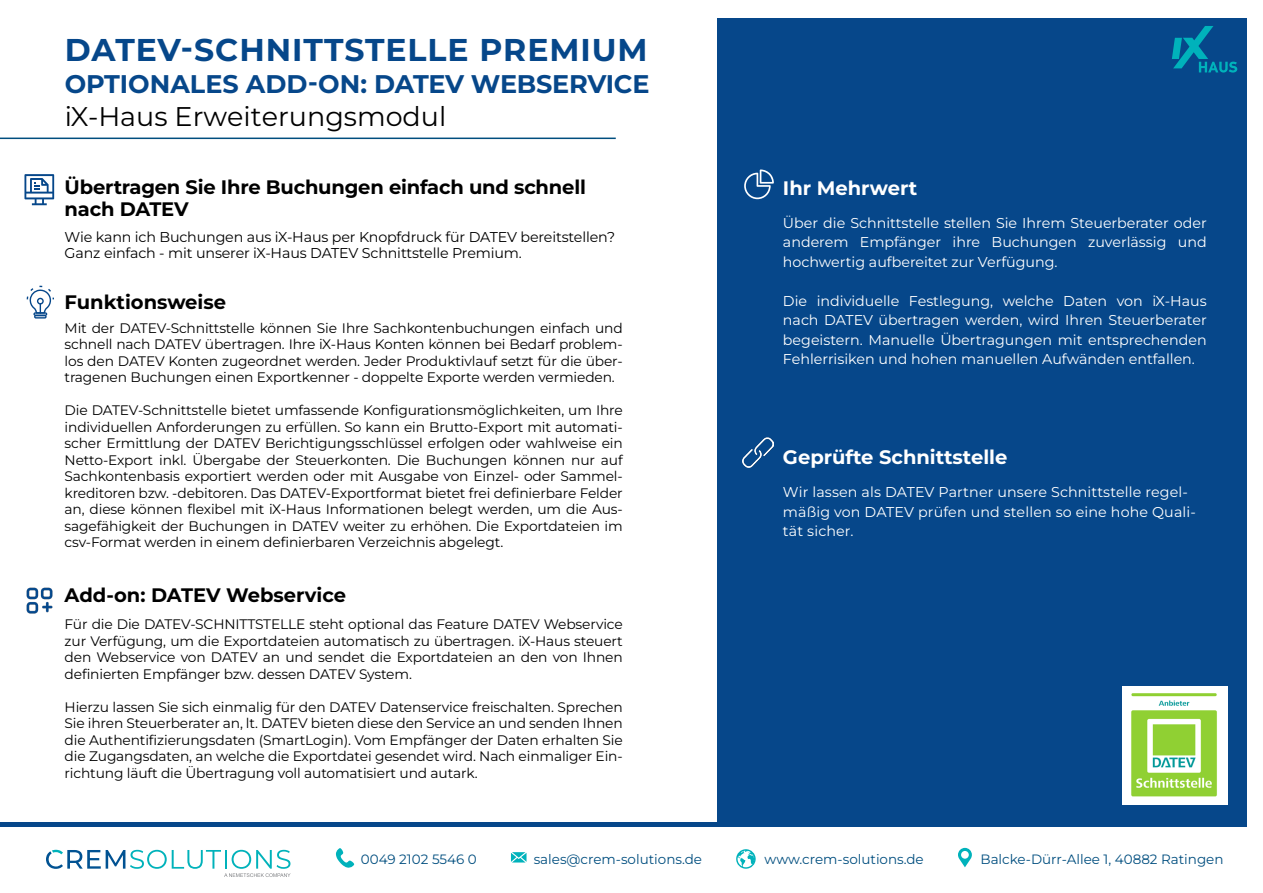
<style>
.page{position:relative;width:1263px;height:893px;background:#fff}
.page>*{position:absolute;margin:0;border:0;box-sizing:border-box;transform-origin:0 0}
.t1{font:700 31.5px "Montserrat";letter-spacing:.03em;color:#06478a}
.t2{font:100 27px "Montserrat";color:#000}
.t3{font:700 25.5px "Montserrat";letter-spacing:-.01em;color:#06478a}
.DIN_LIGHT{font:700 19.5px/22.5px "Montserrat";letter-spacing:-.01em;color:#000}
.t4{font:700 19.5px "Montserrat";color:#fff}
.DIN_LIGHT-2{font:100 14.25px/19.5px "Montserrat";color:#fff;text-align:justify}
.t5{font:100 14.25px "Montserrat";letter-spacing:-.01em;color:#000}
.t6{font:100 13.8px/16.5px "Montserrat";letter-spacing:-.01em;color:#000;text-align:justify}
.t7{font:100 13.5px "Montserrat";color:#004e7f}
</style>
<div class="page">
<div style="left:717px;top:18px;width:529px;height:806px;background:#06478a"></div>
<div style="left:0;top:822px;width:1246px;height:5px;background:#06478a"></div>
<svg style="left:34px;top:315px;width:13px;height:4px"></svg>
<svg style="left:27px;top:286px;width:27px;height:31px"></svg>
<svg style="left:744px;top:169px;width:30px;height:30px"></svg>
<svg style="left:24px;top:174px;width:30px;height:31px"></svg>
<img style="left:742px;top:437px;width:32px;height:31px">
<img style="left:1122px;top:686px;width:105px;height:119px">
<svg style="left:736px;top:849px;width:20px;height:20px"></svg>
<svg style="left:511px;top:852px;width:15px;height:10px"></svg>
<svg style="left:958px;top:848px;width:14px;height:19px"></svg>
<svg style="left:336px;top:848px;width:18px;height:20px"></svg>
<svg style="left:46px;top:850px;width:245px;height:27px"></svg>
<hr style="left:0;top:138px;width:616px;height:1px;background:#004e7f">
<svg style="left:1172px;top:26px;width:65px;height:47px"></svg>
<img style="left:26px;top:587px;width:27px;height:27px">
<p class="t1" style="left:65px;top:29px;width:584px">DATEV-SCHNITTSTELLE PREMIUM</p>
<p class="t3" style="left:65px;top:67px;width:586px">OPTIONALES ADD-ON: DATEV WEBSERVICE</p>
<p class="t2" style="left:65px;top:98px;width:383px">iX-Haus Erweiterungsmodul</p>
<p class="DIN_LIGHT" style="left:65px;top:175px;width:523px">Übertragen Sie Ihre Buchungen einfach und schnell nach DATEV</p>
<p class="t5" style="left:65px;top:227px;width:552px">Wie kann ich Buchungen aus iX-Haus per Knopfdruck für DATEV bereitstellen?</p>
<p class="t5" style="left:65px;top:244px;width:459px">Ganz einfach - mit unserer iX-Haus DATEV Schnittstelle Premium.</p>
<p class="DIN_LIGHT" style="left:65px;top:290px;width:163px">Funktionsweise</p>
<p class="t6" style="left:65px;top:319px;width:560px">Mit der DATEV-Schnittstelle können Sie Ihre Sachkontenbuchungen einfach und schnell nach DATEV übertragen. Ihre iX-Haus Konten können bei Bedarf problem&shy;los den DATEV Konten zugeordnet werden. Jeder Produktivlauf setzt für die über&shy;tragenen Buchungen einen Exportkenner - doppelte Exporte werden vermieden.</p>
<p class="t6" style="left:65px;top:402px;width:560px">Die DATEV-Schnittstelle bietet umfassende Konfigurationsmöglichkeiten, um Ihre individuellen Anforderungen zu erfüllen. So kann ein Brutto-Export mit automati&shy;scher Ermittlung der DATEV Berichtigungsschlüssel erfolgen oder wahlweise ein Netto-Export inkl. Übergabe der Steuerkonten. Die Buchungen können nur auf Sachkontenbasis exportiert werden oder mit Ausgabe von Einzel- oder Sammel&shy;kreditoren bzw. -debitoren. Das DATEV-Exportformat bietet frei definierbare Felder</p>
<p class="t6" style="left:65px;top:501px;width:560px">an, diese können flexibel mit iX-Haus Informationen belegt werden, um die Aus&shy;sagefähigkeit der Buchungen in DATEV weiter zu erhöhen. Die Exportdateien im csv-Format werden in einem definierbaren Verzeichnis abgelegt.</p>
<p class="DIN_LIGHT" style="left:65px;top:583px;width:283px">Add-on: DATEV Webservice</p>
<p class="t6" style="left:65px;top:616px;width:560px">Für die Die DATEV-SCHNITTSTELLE steht optional das Feature DATEV Webservice zur Verfügung, um die Exportdateien automatisch zu übertragen. iX-Haus steuert den Webservice von DATEV an und sendet die Exportdateien an den von Ihnen definierten Empfänger bzw. dessen DATEV System.</p>
<p class="t6" style="left:65px;top:698px;width:560px">Hierzu lassen Sie sich einmalig für den DATEV Datenservice freischalten. Sprechen Sie ihren Steuerberater an, lt. DATEV bieten diese den Service an und senden Ihnen die Authentifizierungsdaten (SmartLogin). Vom Empfänger der Daten erhalten Sie die Zugangsdaten, an welche die Exportdatei gesendet wird. Nach einmaliger Ein&shy;richtung läuft die Übertragung voll automatisiert und autark.</p>
<p class="t4" style="left:783px;top:175px;width:136px">Ihr Mehrwert</p>
<p class="DIN_LIGHT-2" style="left:783px;top:213px;width:425px">Über die Schnittstelle stellen Sie Ihrem Steuerberater oder anderem Empfänger ihre Buchungen zuverlässig und hochwertig aufbereitet zur Verfügung.</p>
<p class="DIN_LIGHT-2" style="left:783px;top:291px;width:425px">Die individuelle Festlegung, welche Daten von iX-Haus nach DATEV übertragen werden, wird Ihren Steuerberater begeistern. Manuelle Übertragungen mit entsprechenden Fehlerrisiken und hohen manuellen Aufwänden entfallen.</p>
<p class="t4" style="left:783px;top:444px;width:226px">Geprüfte Schnittstelle</p>
<p class="DIN_LIGHT-2" style="left:783px;top:482px;width:414px;text-align:left">Wir lassen als DATEV Partner unsere Schnittstelle regel&shy;mäßig von DATEV prüfen und stellen so eine hohe Quali&shy;tät sicher.</p>
<p class="t7" style="left:361px;top:850px;width:117px">0049 2102 5546 0</p>
<p class="t7" style="left:534px;top:850px;width:170px">sales@crem-solutions.de</p>
<p class="t7" style="left:765px;top:850px;width:161px">www.crem-solutions.de</p>
<p class="t7" style="left:980px;top:850px;width:245px">Balcke-Dürr-Allee 1, 40882 Ratingen</p>
</div>
